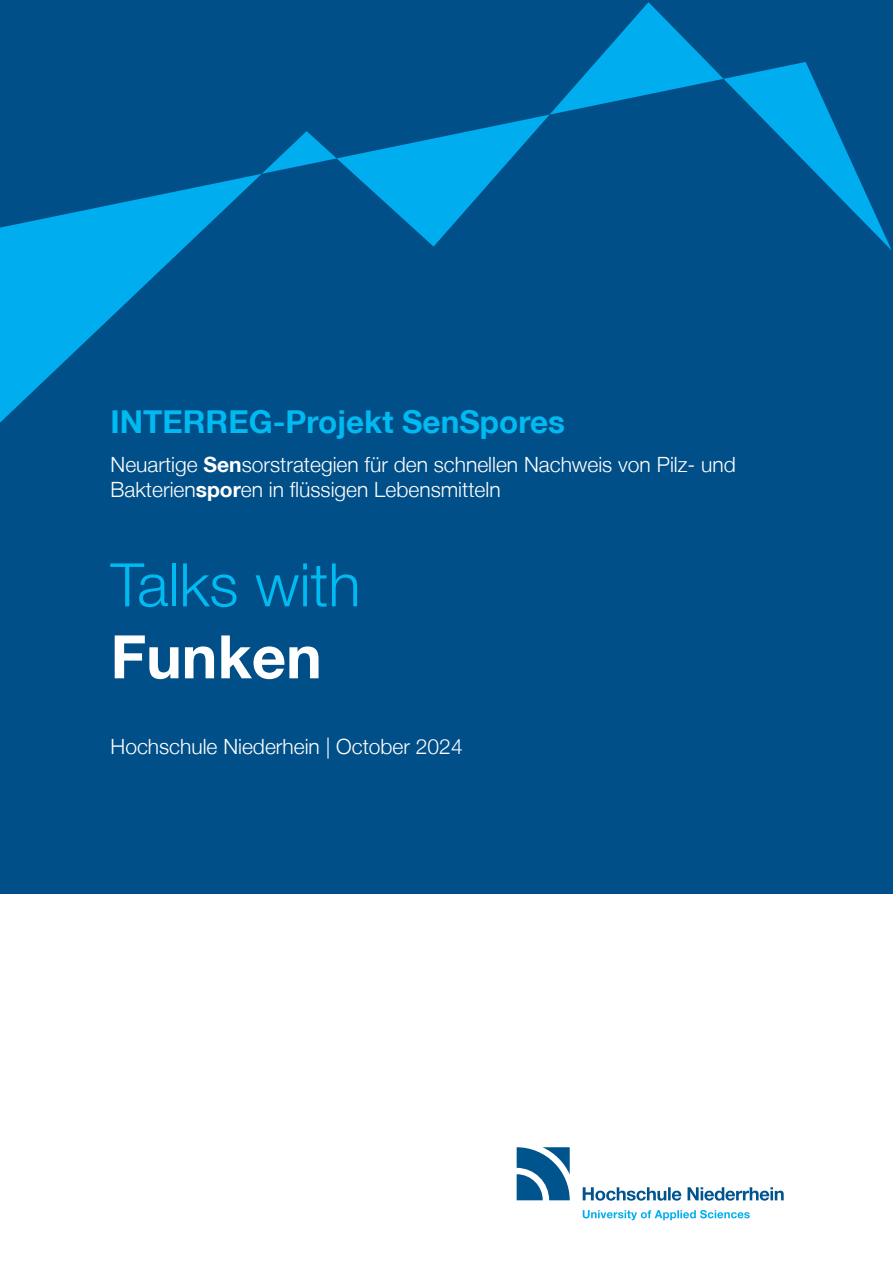
<style>
.page{position:relative;width:893px;height:1263px;background:#fff}
.page>*{position:absolute;margin:0;border:0;box-sizing:border-box;transform-origin:0 0}
.t1{font:300 60px "Helvetica Neue LT";color:#00baf1}
.t2{font:700 60px "Helvetica Neue LT";color:#fff}
.t3{font:700 31.5px "Helvetica Neue LT";color:#00baf1}
.t4{font:300 21px/25.2px "Helvetica Neue LT";color:#fff}
.s1{font-weight:700}
</style>
<div class="page">
<div style="left:0;top:0;width:893px;height:893px;background:#004f88"></div>
<svg style="left:0;top:2px;width:892px;height:421px"></svg>
<svg style="left:517px;top:1147px;width:53px;height:53px"></svg>
<svg style="left:583px;top:1187px;width:201px;height:13px"></svg>
<svg style="left:583px;top:1210px;width:167px;height:10px"></svg>
<h2 class="t3" style="left:111px;top:402px;width:456px">INTERREG-Projekt SenSpores</h2>
<p class="t4" style="left:111px;top:451px;width:627px">Neuartige <span class="s1">Sen</span>sorstrategien für den schnellen Nachweis von Pilz- und<br>Bakterien<span class="s1">spor</span>en in flüssigen Lebensmitteln</p>
<h1 class="t1" style="left:111px;top:548px;width:252px">Talks with</h1>
<h1 class="t2" style="left:111px;top:620px;width:213px">Funken</h1>
<p class="t4" style="left:111px;top:733px;width:354px">Hochschule Niederhein | October 2024</p>
</div>
